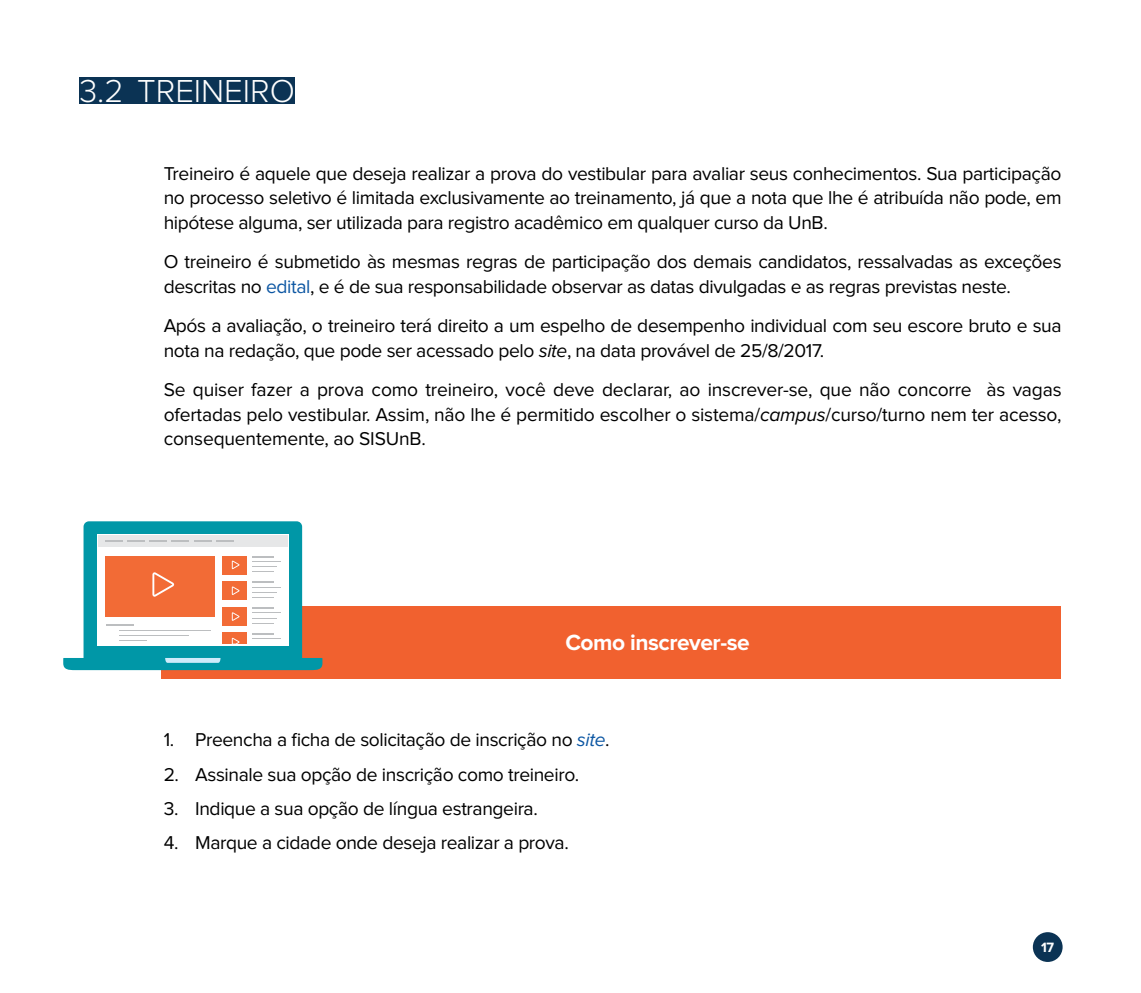
<style>
.page{position:relative;width:1141px;height:993px;background:#fff}
.page>*{position:absolute;margin:0;border:0;box-sizing:border-box;transform-origin:0 0}
.t1{font:300 32.9px "Proxima Nova";color:#fff}
.t2{font:700 22.75px "Proxima Nova";letter-spacing:-.02em;color:#fff}
.t3{font:19.25px/24.5px "Proxima Nova";letter-spacing:-.02em;color:#000;text-align:justify}
.t4{font:700 14px "Proxima Nova";color:#fff}
.s1{color:#0d57a3}
.s2{font-style:italic}
.s3{color:#000002}
.s4{font-style:italic;color:#0d57a3}
</style>
<div class="page">
<div style="left:1033px;top:931px;width:30px;height:30px;background:#0b3354;border-radius:50%"></div>
<div style="left:79px;top:77px;width:216px;height:26px;background:#0b3354"></div>
<div style="left:161px;top:606px;width:899px;height:72px;background:#f1612f"></div>
<svg style="left:63px;top:521px;width:259px;height:149px"></svg>
<h1 class="t1" style="left:79px;top:76px;width:217px">3.2 TREINEIRO</h1>
<p class="t3" style="left:164px;top:162px;width:899px">Treineiro é aquele que deseja realizar a prova do vestibular para avaliar seus conhecimentos. Sua participação no processo seletivo é limitada exclusivamente ao treinamento, já que a nota que lhe é atribuída não pode, em hipótese alguma, ser utilizada para registro acadêmico em qualquer curso da UnB.</p>
<p class="t3" style="left:164px;top:250px;width:899px">O treineiro é submetido às mesmas regras de participação dos demais candidatos, ressalvadas as exceções descritas no <span class="s1">edital</span>, e é de sua responsabilidade observar as datas divulgadas e as regras previstas neste.</p>
<p class="t3" style="left:164px;top:314px;width:899px">Após a avaliação, o treineiro terá direito a um espelho de desempenho individual com seu escore bruto e sua nota na redação, que pode ser acessado pelo <span class="s2">site</span><span class="s3">,</span> na data provável de 25/8/2017.</p>
<p class="t3" style="left:164px;top:378px;width:900px">Se quiser fazer a prova como treineiro, você deve declarar, ao inscrever-se, que não concorre às vagas ofertadas pelo vestibular. Assim, não lhe é permitido escolher o sistema/<span class="s2">campus</span>/curso/turno nem ter acesso, consequentemente, ao SISUnB.</p>
<p class="t2" style="left:565px;top:632px;width:186px">Como inscrever-se</p>
<p class="t3" style="left:164px;top:728px;width:447px">1. Preencha a ficha de solicitação de inscrição no <span class="s4">site</span>.</p>
<p class="t3" style="left:164px;top:762px;width:417px">2. Assinale sua opção de inscrição como treineiro.</p>
<p class="t3" style="left:164px;top:796px;width:376px">3. Indique a sua opção de língua estrangeira.</p>
<p class="t3" style="left:164px;top:831px;width:407px">4. Marque a cidade onde deseja realizar a prova.</p>
<p class="t4" style="left:1041px;top:940px;width:15px">17</p>
</div>
